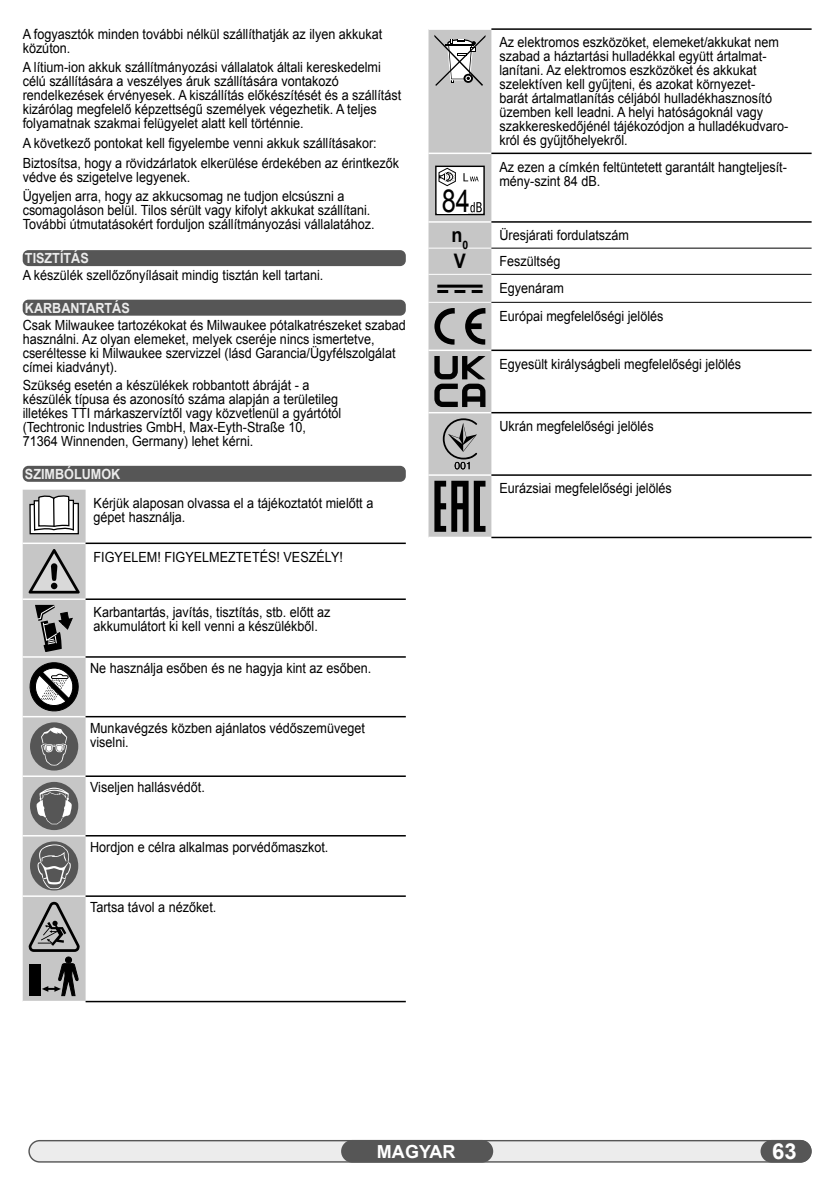
<style>
.page{position:relative;width:840px;height:1191px;background:#fff}
.page>*{position:absolute;margin:0;border:0;box-sizing:border-box;transform-origin:0 0}
.t1{font:33.4px "Arial";color:#000;scale:.83 1}
.t2{font:700 22px "Arial";color:#fff}
.t3{font:700 20px "Arial";color:#000;scale:.9 1}
.t4{font:700 18px "Arial";color:#fff}
.t5{font:14px/14px "Arial";color:#000;scale:.9 1}
.t6{font:700 14px "Arial";color:#ececec;scale:.9 1}
.s1{font-size:31.6px}
</style>
<div class="page">
<div style="left:29px;top:1140px;width:781px;height:21px;background:#ececec;border-radius:11px"></div>
<div style="left:28px;top:1140px;width:783px;height:22px;border:1px solid #565656;border-radius:11px"></div>
<div style="left:760px;top:1140px;width:51px;height:22px;background:#565656;border-radius:11px"></div>
<div style="left:23px;top:250px;width:382px;height:16px;background:#565656;border-radius:6px"></div>
<div style="left:23px;top:300px;width:382px;height:16px;background:#565656;border-radius:6px"></div>
<div style="left:23px;top:466px;width:382px;height:16px;background:#565656;border-radius:6px"></div>
<hr style="left:86px;top:542px;width:319px;height:2px;background:#000">
<hr style="left:86px;top:598px;width:319px;height:2px;background:#000">
<hr style="left:86px;top:656px;width:319px;height:1px;background:#000">
<hr style="left:86px;top:716px;width:319px;height:1px;background:#000">
<hr style="left:86px;top:775px;width:319px;height:2px;background:#000">
<hr style="left:86px;top:835px;width:319px;height:1px;background:#000">
<hr style="left:86px;top:895px;width:319px;height:2px;background:#000">
<hr style="left:86px;top:1000px;width:319px;height:2px;background:#000">
<svg style="left:23px;top:490px;width:63px;height:511px;background:#a4a4a4"></svg>
<div style="left:30px;top:964px;width:11px;height:31px;background:#000"></div>
<hr style="left:491px;top:28px;width:320px;height:2px;background:#000">
<hr style="left:491px;top:153px;width:320px;height:1px;background:#000">
<hr style="left:491px;top:221px;width:320px;height:2px;background:#000">
<hr style="left:491px;top:349px;width:320px;height:2px;background:#000">
<hr style="left:491px;top:412px;width:320px;height:1px;background:#000">
<hr style="left:491px;top:474px;width:320px;height:2px;background:#000">
<hr style="left:491px;top:537px;width:320px;height:1px;background:#000">
<hr style="left:491px;top:248px;width:320px;height:1px;background:#000">
<hr style="left:491px;top:274px;width:320px;height:1px;background:#000">
<hr style="left:491px;top:302px;width:320px;height:1px;background:#000">
<svg style="left:428px;top:29px;width:63px;height:508px;background:#aeaeae"></svg>
<div style="left:341px;top:1140px;width:152px;height:22px;background:#565656;border-radius:11px"></div>
<p class="t5" style="left:23px;top:27px;width:401px">A fogyasztók minden további nélkül szállíthatják az ilyen akkukat közúton.</p>
<p class="t5" style="left:23px;top:60px;width:422px">A lítium-ion akkuk szállítmányozási vállalatok általi kereskedelmi célú szállítására a veszélyes áruk szállítására vontakozó rendelkezések érvényesek. A kiszállítás előkészítését és a szállítást kizárólag megfelelő képzettségű személyek végezhetik. A teljes folyamatnak szakmai felügyelet alatt kell történnie.</p>
<p class="t5" style="left:23px;top:133px;width:419px;line-height:19.6px">A következő pontokat kell figyelembe venni akkuk szállításakor:<br>Biztosítsa, hogy a rövidzárlatok elkerülése érdekében az érintkezők</p>
<p class="t5" style="left:23px;top:167px;width:359px;line-height:19.6px">védve és szigetelve legyenek.<br>Ügyeljen arra, hogy az akkucsomag ne tudjon elcsúszni a</p>
<p class="t5" style="left:23px;top:203px;width:392px">csomagoláson belül. Tilos sérült vagy kifolyt akkukat szállítani.<br>További útmutatásokért forduljon szállítmányozási vállalatához.</p>
<p class="t6" style="left:25px;top:249px;width:72px">TISZTÍTÁS</p>
<p class="t5" style="left:23px;top:268px;width:335px">A készülék szellőzőnyílásait mindig tisztán kell tartani.</p>
<p class="t6" style="left:25px;top:299px;width:118px">KARBANTARTÁS</p>
<p class="t5" style="left:23px;top:318px;width:427px">Csak Milwaukee tartozékokat és Milwaukee pótalkatrészeket szabad használni. Az olyan elemeket, melyek cseréje nincs ismertetve, cseréltesse ki Milwaukee szervizzel (lásd Garancia/Ügyfélszolgálat címei kiadványt).</p>
<p class="t5" style="left:23px;top:378px;width:355px">Szükség esetén a készülékek robbantott ábráját - a készülék típusa és azonosító száma alapján a területileg illetékes TTI márkaszervíztől vagy közvetlenül a gyártótól (Techtronic Industries GmbH, Max‑Eyth‑Straße 10, 71364 Winnenden, Germany) lehet kérni.</p>
<p class="t6" style="left:25px;top:465px;width:107px">SZIMBÓLUMOK</p>
<p class="t5" style="left:94px;top:496px;width:312px">Kérjük alaposan olvassa el a tájékoztatót mielőtt a gépet használja.</p>
<p class="t5" style="left:94px;top:550px;width:278px">FIGYELEM! FIGYELMEZTETÉS! VESZÉLY!</p>
<p class="t5" style="left:94px;top:605px;width:265px">Karbantartás, javítás, tisztítás, stb. előtt az akkumulátort ki kell venni a készülékből.</p>
<p class="t5" style="left:90px;top:661px;width:314px">Ne használja esőben és ne hagyja kint az esőben.</p>
<p class="t5" style="left:90px;top:721px;width:307px">Munkavégzés közben ajánlatos védőszemüveget viselni.</p>
<p class="t5" style="left:90px;top:780px;width:129px">Viseljen hallásvédőt.</p>
<p class="t5" style="left:90px;top:840px;width:266px">Hordjon e célra alkalmas porvédőmaszkot.</p>
<p class="t5" style="left:90px;top:900px;width:142px">Tartsa távol a nézőket.</p>
<h1 class="t1" style="left:438px;top:179px;width:39px">??<span class="s1">84</span></h1>
<p class="t5" style="left:499px;top:36px;width:322px">Az elektromos eszközöket, elemeket/akkukat nem szabad a háztartási hulladékkal együtt ártalmat&shy;lanítani. Az elektromos eszközöket és akkukat szelektíven kell gyűjteni, és azokat környezet-<br>barát ártalmatlanítás céljából hulladékhasznosító üzemben kell leadni. A helyi hatóságoknál vagy szakkereskedőjénél tájékozódjon a hulladékudvaro&shy;król és gyűjtőhelyekről.</p>
<p class="t5" style="left:499px;top:160px;width:321px">Az ezen a címkén feltüntetett garantált hangteljesít&shy;mény-szint 84 dB.</p>
<h3 class="t3" style="left:451px;top:222px;width:20px">n<sub>0</sub></h3>
<p class="t5" style="left:499px;top:228px;width:145px">Üresjárati fordulatszám</p>
<h3 class="t3" style="left:453px;top:248px;width:15px">V</h3>
<p class="t5" style="left:499px;top:248px;width:73px;line-height:26.2px">Feszültség<br>Egyenáram</p>
<p class="t5" style="left:499px;top:309px;width:184px">Európai megfelelőségi jelölés</p>
<p class="t5" style="left:499px;top:357px;width:270px">Egyesült királyságbeli megfelelőségi jelölés</p>
<p class="t5" style="left:499px;top:419px;width:173px">Ukrán megfelelőségi jelölés</p>
<p class="t5" style="left:499px;top:481px;width:193px">Eurázsiai megfelelőségi jelölés</p>
<p class="t4" style="left:377px;top:1139px;width:80px">MAGYAR</p>
<h2 class="t2" style="left:771px;top:1137px;width:26px">63</h2>
</div>
